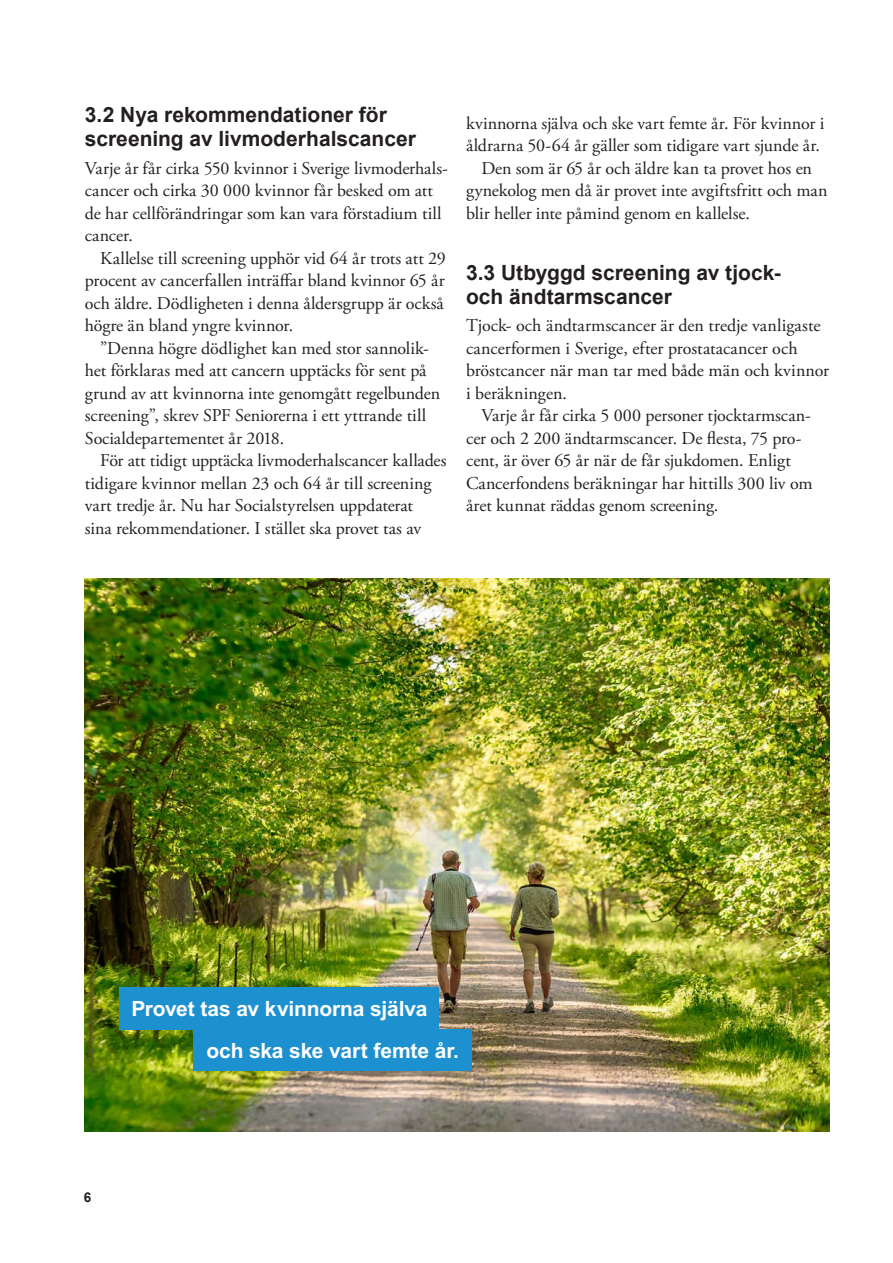
<style>
.page{position:relative;width:893px;height:1263px;background:#fff}
.page>*{position:absolute;margin:0;border:0;box-sizing:border-box;transform-origin:0 0}
.Mellanrubrik{font:700 21px/24px "Arial";color:#231f20}
.Brödtext{font:700 21px "Arial MT Std";letter-spacing:-.01em;color:#fff}
.Brödtext_indrag{font:18px/22.5px "Adobe Garamond Pro";letter-spacing:-.005em;color:#231f20}
.Brödtext-2{font:18px/22.5px "Adobe Garamond Pro";color:#231f20}
.t1{font:700 13.5px "Arial";color:#231f20}
</style>
<div class="page">
<img style="left:85px;top:579px;width:744px;height:553px">
<div style="left:194px;top:1030px;width:278px;height:41px;background:#1d90d0"></div>
<div style="left:119px;top:987px;width:320px;height:42px;background:#1d90d0"></div>
<p class="Mellanrubrik" style="left:85px;top:103px;width:333px">3.2 Nya rekommendationer för screening av livmoderhalscancer</p>
<p class="Brödtext-2" style="left:85px;top:157px;width:364px">Varje år får cirka 550 kvinnor i Sverige livmoderhals&shy;cancer och cirka 30 000 kvinnor får besked om att de har cellförändringar som kan vara förstadium till cancer.</p>
<p class="Brödtext_indrag" style="left:85px;top:247px;width:362px;text-align:justify;text-indent:15px">Kallelse till screening upphör vid 64 år trots att 29 procent av cancerfallen inträffar bland kvinnor 65 år och äldre. Dödligheten i denna åldersgrupp är också högre än bland yngre kvinnor.</p>
<p class="Brödtext_indrag" style="left:85px;top:337px;width:357px;text-indent:15px">”Denna högre dödlighet kan med stor sannolik&shy;het förklaras med att cancern upptäcks för sent på grund av att kvinnorna inte genomgått regelbunden screening”, skrev SPF Seniorerna i ett yttrande till Socialdepartementet år 2018.</p>
<p class="Brödtext_indrag" style="left:85px;top:450px;width:363px;text-indent:15px">För att tidigt upptäcka livmoderhalscancer kallades tidigare kvinnor mellan 23 och 64 år till screening vart tredje år. Nu har Socialstyrelsen uppdaterat<br>sina rekommendationer. I stället ska provet tas av</p>
<p class="Brödtext_indrag" style="left:466px;top:112px;width:360px">kvinnorna själva och ske vart femte år. För kvinnor i åldrarna 50-64 år gäller som tidigare vart sjunde år.</p>
<p class="Brödtext_indrag" style="left:466px;top:157px;width:363px;text-indent:15px">Den som är 65 år och äldre kan ta provet hos en gynekolog men då är provet inte avgiftsfritt och man blir heller inte påmind genom en kallelse.</p>
<p class="Mellanrubrik" style="left:466px;top:262px;width:316px">3.3 Utbyggd screening av tjock&shy;och ändtarmscancer</p>
<p class="Brödtext-2" style="left:466px;top:315px;width:365px">Tjock- och ändtarmscancer är den tredje vanligaste cancerformen i Sverige, efter prostatacancer och bröstcancer när man tar med både män och kvinnor i beräkningen.</p>
<p class="Brödtext_indrag" style="left:466px;top:405px;width:348px;text-indent:15px">Varje år får cirka 5 000 personer tjocktarmscan&shy;cer och 2 200 ändtarmscancer. De flesta, 75 pro&shy;cent, är över 65 år när de får sjukdomen. Enligt Cancerfondens beräkningar har hittills 300 liv om året kunnat räddas genom screening.</p>
<p class="Brödtext" style="left:131px;top:996px;width:298px">Provet tas av kvinnorna själva</p>
<p class="Brödtext" style="left:206px;top:1038px;width:254px">och ska ske vart femte år.</p>
<p class="t1" style="left:84px;top:1189px;width:9px">6</p>
</div>
